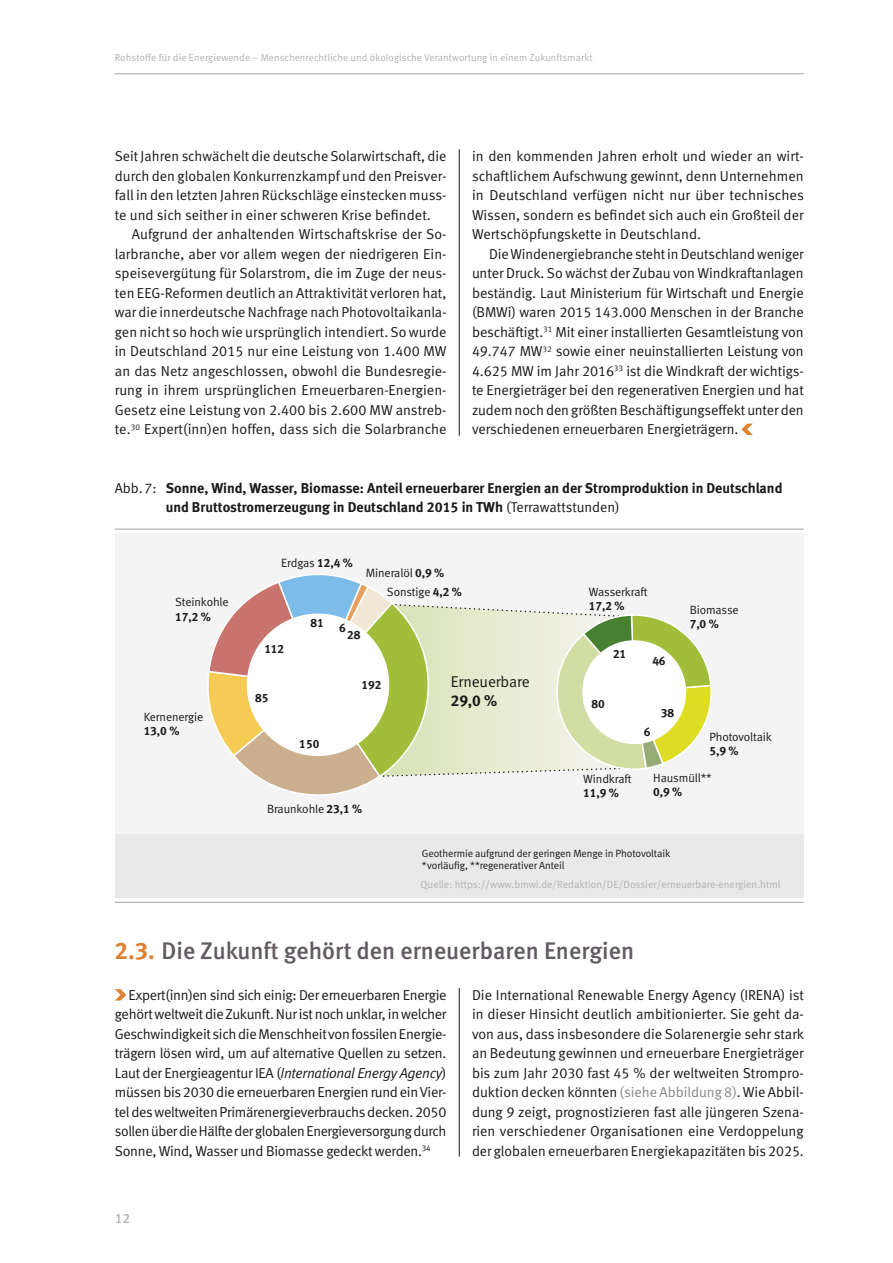
<style>
.page{position:relative;width:893px;height:1263px;background:#fff}
.page>*{position:absolute;margin:0;border:0;box-sizing:border-box;transform-origin:0 0}
.t1{font:24px "Meta Medium LF";color:#625a61}
.t2{font:15.6px "Meta Normal LF";letter-spacing:-.01em;color:#1a1a18}
.t3{font:15.6px "Meta Bold LF";color:#1a1a18}
.t4{font:14.4px/19.5px "Meta Normal LF";color:#1a1a18;text-align:justify}
.t5{font:14.25px/19.5px "Meta Bold LF";color:#1a1a18}
.t6{font:13.5px "Meta Medium LF";color:#b1b2b3}
.t7{font:12px/19px "Meta Normal LF";letter-spacing:-.01em;color:#1a1a18}
.t8{font:12px "Meta Bold LF";letter-spacing:-.01em;color:#1a1a18}
.t9{font:10.5px/12px "Meta Normal LF";letter-spacing:-.01em;color:#1a1a18}
.t10{font:10.5px "Meta Normal LF";color:#b1b2b3}
.t11{font:10.2px "Meta Normal LF";letter-spacing:.01em;color:#b1b2b3}
.s1{font-family:"Meta Normal LF"}
.s2{font-family:"Meta Bold LF"}
.s3{font-family:"Meta Bold LF";color:#df8232}
.s4{color:#878786}
.s5{font-style:italic}
</style>
<div class="page">
<hr style="left:115px;top:73px;width:689px;height:1px;background:#b1b2b3">
<div style="left:115px;top:533px;width:689px;height:365px;background:#f4f4f4"></div>
<div style="left:115px;top:834px;width:689px;height:64px;background:#e9e9e9"></div>
<hr style="left:459px;top:149px;width:1px;height:287px;background:#1a1a18">
<svg style="left:741px;top:424px;width:12px;height:11px"></svg>
<hr style="left:459px;top:988px;width:1px;height:168px;background:#1a1a18">
<svg style="left:115px;top:989px;width:11px;height:12px"></svg>
<hr style="left:115px;top:902px;width:689px;height:1px;background:#b1b2b3">
<hr style="left:115px;top:528px;width:689px;height:2px;background:#b1b2b3">
<svg style="left:208px;top:574px;width:503px;height:221px"></svg>
<p class="t11" style="left:115px;top:52px;width:479px">Rohstoffe für die Energiewende – Menschenrechtliche und ökologische Verantwortung in einem Zukunftsmarkt</p>
<p class="t4" style="left:115px;top:146px;width:333px">Seit Jahren schwächelt die deutsche Solarwirtschaft, die durch den globalen Konkurrenzkampf und den Preisver&shy;fall in den letzten Jahren Rückschläge einstecken muss&shy;te und sich seither in einer schweren Krise befindet.</p>
<p class="t4" style="left:115px;top:224px;width:333px;text-indent:17px">Aufgrund der anhaltenden Wirtschaftskrise der So&shy;larbranche, aber vor allem wegen der niedrigeren Ein&shy;speisevergütung für Solarstrom, die im Zuge der neus&shy;ten EEG-Reformen deutlich an Attraktivität verloren hat, war die innerdeutsche Nachfrage nach Photovoltaikanla&shy;gen nicht so hoch wie ursprünglich intendiert. So wurde in Deutschland 2015 nur eine Leistung von 1.400 MW an das Netz angeschlossen, obwohl die Bundesregie&shy;rung in ihrem ursprünglichen Erneuerbaren-Energien-Gesetz eine Leistung von 2.400 bis 2.600 MW anstreb&shy;te.<sup>30</sup> Expert(inn)en hoffen, dass sich die Solarbranche</p>
<p class="t4" style="left:472px;top:146px;width:333px">in den kommenden Jahren erholt und wieder an wirt&shy;schaftlichem Aufschwung gewinnt, denn Unternehmen in Deutschland verfügen nicht nur über technisches Wissen, sondern es befindet sich auch ein Großteil der Wertschöpfungskette in Deutschland.</p>
<p class="t4" style="left:472px;top:244px;width:333px;text-indent:17px">Die Windenergiebranche steht in Deutschland weniger unter Druck. So wächst der Zubau von Windkraftanlagen beständig. Laut Ministerium für Wirtschaft und Energie (BMWi) waren 2015 143.000 Menschen in der Branche beschäftigt.<sup>31</sup> Mit einer installierten Gesamtleistung von 49.747 MW<sup>32</sup> sowie einer neuinstallierten Leistung von 4.625 MW im Jahr 2016<sup>33</sup> ist die Windkraft der wichtigs&shy;te Energieträger bei den regenerativen Energien und hat zudem noch den größten Beschäftigungseffekt unter den verschiedenen erneuerbaren Energieträgern.</p>
<p class="t5" style="left:166px;top:478px;width:618px;text-indent:-51px"><span class="s1">Abb.7:</span> Sonne, Wind, Wasser, Biomasse: Anteil erneuerbarer Energien an der Stromproduktion in Deutschland und Bruttostromerzeugung in Deutschland 2015 in TWh <span class="s1">(Terrawattstunden)</span></p>
<p class="t7" style="left:175px;top:593px;width:55px">Steinkohle</p>
<p class="t8" style="left:175px;top:609px;width:37px">17,2 %</p>
<p class="t7" style="left:144px;top:707px;width:61px">Kernenergie</p>
<p class="t8" style="left:144px;top:724px;width:37px">13,0 %</p>
<p class="t7" style="left:281px;top:553px;width:73px">Erdgas <span class="s2">12,4 %</span></p>
<p class="t7" style="left:387px;top:564px;width:77px;text-indent:-21px">Mineralöl <span class="s2">0,9 %<br></span>Sonstige <span class="s2">4,2 %</span></p>
<p class="t8" style="left:264px;top:642px;width:21px">112</p>
<p class="t8" style="left:255px;top:691px;width:15px">85</p>
<p class="t8" style="left:310px;top:616px;width:15px">81</p>
<p class="t8" style="left:339px;top:620px;width:8px">6</p>
<p class="t8" style="left:347px;top:628px;width:15px">28</p>
<p class="t8" style="left:299px;top:736px;width:22px">150</p>
<p class="t8" style="left:361px;top:678px;width:22px">192</p>
<p class="t7" style="left:267px;top:799px;width:97px">Braunkohle <span class="s2">23,1 %</span></p>
<p class="t2" style="left:451px;top:673px;width:81px">Erneuerbare</p>
<p class="t3" style="left:451px;top:691px;width:48px">29,0 %</p>
<p class="t7" style="left:589px;top:582px;width:60px">Wasserkraft</p>
<p class="t8" style="left:589px;top:599px;width:37px">17,2 %</p>
<p class="t7" style="left:690px;top:600px;width:51px">Biomasse</p>
<p class="t8" style="left:690px;top:617px;width:31px">7,0 %</p>
<p class="t8" style="left:613px;top:646px;width:15px">21</p>
<p class="t8" style="left:652px;top:653px;width:15px">46</p>
<p class="t8" style="left:592px;top:697px;width:15px">80</p>
<p class="t7" style="left:583px;top:769px;width:50px">Windkraft</p>
<p class="t8" style="left:583px;top:786px;width:37px">11,9 %</p>
<p class="t8" style="left:661px;top:706px;width:15px">38</p>
<p class="t8" style="left:644px;top:724px;width:8px">6</p>
<p class="t7" style="left:709px;top:727px;width:64px">Photovoltaik</p>
<p class="t8" style="left:709px;top:744px;width:31px">5,9 %</p>
<p class="t7" style="left:653px;top:768px;width:60px">Hausmüll**</p>
<p class="t8" style="left:653px;top:785px;width:31px">0,9 %</p>
<p class="t9" style="left:422px;top:847px;width:250px">Geothermie aufgrund der geringen Menge in Photovoltaik *vorläufig, **regenerativer Anteil</p>
<p class="t10" style="left:421px;top:878px;width:361px">Quelle: https://www.bmwi.de/Redaktion/DE/Dossier/erneuerbare-energien.html</p>
<h1 class="t1" style="left:115px;top:937px;width:521px"><span class="s3">2.3.</span> Die Zukunft gehört den erneuerbaren Energien</h1>
<p class="t4" style="left:472px;top:985px;width:334px">Die International Renewable Energy Agency (IRENA) ist in dieser Hinsicht deutlich ambitionierter. Sie geht da&shy;von aus, dass insbesondere die Solarenergie sehr stark an Bedeutung gewinnen und erneuerbare Energieträger bis zum Jahr 2030 fast 45 % der weltweiten Strompro&shy;duktion decken könnten <span class="s4">(siehe Abbildung 8)</span>. Wie Abbil&shy;dung 9 zeigt, prognostizieren fast alle jüngeren Szena&shy;rien verschiedener Organisationen eine Verdoppelung der globalen erneuerbaren Energiekapazitäten bis 2025.</p>
<p class="t4" style="left:115px;top:985px;width:333px;text-indent:14px">Expert(inn)en sind sich einig: Der erneuerbaren Energie gehört weltweit die Zukunft. Nur ist noch unklar, in welcher Geschwindigkeit sich die Menschheit von fossilen Energie&shy;trägern lösen wird, um auf alternative Quellen zu setzen.<br>Laut der Energieagentur IEA (<span class="s5">International Energy Agency</span>) müssen bis 2030 die erneuerbaren Energien rund ein Vier&shy;tel des weltweiten Primärenergieverbrauchs decken. 2050 sollen über die Hälfte der globalen Energieversorgung durch Sonne, Wind, Wasser und Biomasse gedeckt werden.<sup>34</sup></p>
<p class="t6" style="left:115px;top:1210px;width:17px">12</p>
</div>
